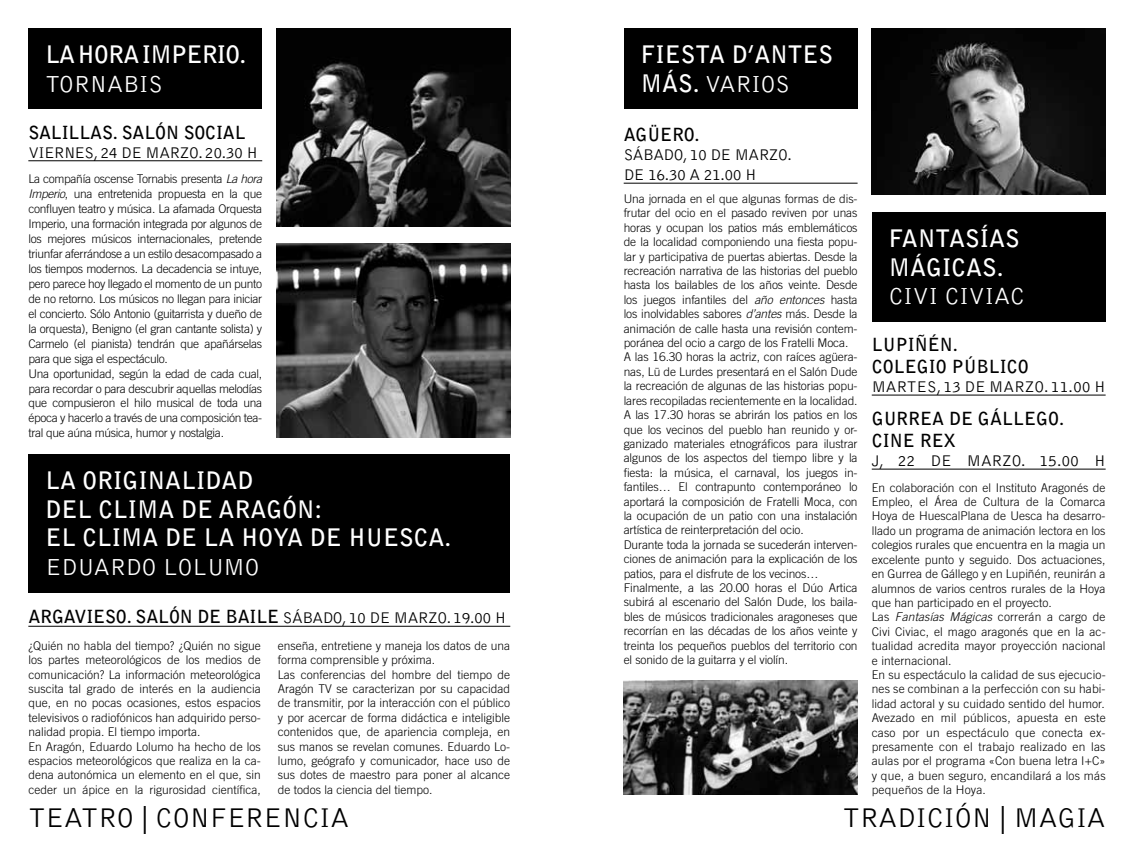
<style>
.page{position:relative;width:1134px;height:851px;background:#fff}
.page>*{position:absolute;margin:0;border:0;box-sizing:border-box;transform-origin:0 0}
.t1{font:300 28px "Bell Gothic Std";color:#000}
.t2{font:700 24px/28.8px "Bell Gothic Std";color:#fff}
.t3{font:300 24px "Bell Gothic Std";color:#fff}
.t4{font:700 18px/21.6px "Bell Gothic Std";color:#000}
.t5{font:300 16px/19.2px "Bell Gothic Std";letter-spacing:-.03em;color:#000}
.t6{font:300 16px "Bell Gothic Std";color:#000}
.t7{font:300 12px/14.4px "Trade Gothic LT Std";letter-spacing:-.01em;color:#000}
.t8{font:300 12px/14.4px "Trade Gothic LT Std";letter-spacing:.01em;color:#000}
.s1{font-style:italic}
.s2{font-weight:700;font-size:18px}
.s3{font-weight:300}
</style>
<div class="page">
<div style="left:28px;top:28px;width:234px;height:81px;background:#000"></div>
<img style="left:276px;top:244px;width:234px;height:193px">
<div style="left:28px;top:454px;width:482px;height:138px;background:#000"></div>
<img style="left:276px;top:28px;width:234px;height:199px">
<div style="left:624px;top:28px;width:233px;height:81px;background:#000"></div>
<img style="left:624px;top:680px;width:233px;height:114px">
<div style="left:872px;top:212px;width:234px;height:109px;background:#000"></div>
<img style="left:872px;top:28px;width:234px;height:166px">
<hr style="left:28px;top:160px;width:234px;height:1px;background:#000">
<hr style="left:28px;top:625px;width:482px;height:1px;background:#000">
<hr style="left:624px;top:183px;width:233px;height:1px;background:#000">
<hr style="left:872px;top:394px;width:234px;height:1px;background:#000">
<hr style="left:872px;top:468px;width:234px;height:1px;background:#000">
<h2 class="t2" style="left:45px;top:40px;width:112px">LA HORA IMP</h2>
<h2 class="t2" style="left:186px;top:40px;width:61px">ERIO.</h2>
<h2 class="t3" style="left:45px;top:71px;width:105px">TORNABIS</h2>
<h3 class="t4" style="left:28px;top:122px;width:213px">SALILLAS. SALÓ N SOCIAL</h3>
<h3 class="t5" style="left:28px;top:143px;width:227px">VI ERNES, 24 D E MA RZO. 20.30 H</h3>
<p class="t7" style="left:28px;top:171px;width:235px;line-height:15px">La compañía oscense Tornabis presenta <span class="s1">La hora Imperio</span>, una entretenida propuesta en la que confluyen teatro y música. La afamada Orquesta Imperio, una formación integrada por algunos de los mejores músicos internacionales, pretende triunfar aferrándose a un estilo desacompasado a los tiempos modernos. La decadencia se intuye, pero parece hoy llegado el momento de un punto de no retorno. Los músicos no llegan para iniciar el concierto. Sólo Antonio (guitarrista y dueño de la orquesta), Benigno (el gran cantante solista) y Carmelo (el pianista) tendrán que apañárselas para que siga el espectáculo.<br>Una oportunidad, según la edad de cada cual, para recordar o para descubrir aquellas melodías que compusieron el hilo musical de toda una época y hacerlo a través de una composición tea&shy;tral que aúna música, humor y nostalgia.</p>
<h2 class="t2" style="left:45px;top:466px;width:407px">LA ORIG INALIDAD<br>DEL CLIMA DE ARAGÓN:<br>EL CLIMA DE LA HOYA DE H UESCA.</h2>
<h2 class="t3" style="left:45px;top:554px;width:16px">EDUA</h2>
<h2 class="t3" style="left:110px;top:554px;width:151px">RDO LOLUMO</h2>
<h3 class="t5" style="left:28px;top:608px;width:475px"><span class="s2">ARGAVIESO. SALÓ N DE BAIL E</span> SÁBADO, 10 D E MA RZO. 19.00 H</h3>
<p class="t7" style="left:28px;top:638px;width:234px">¿Quién no habla del tiempo? ¿Quién no sigue los partes meteorológicos de los medios de comunicación? La información meteorológica suscita tal grado de interés en la audiencia que, en no pocas ocasiones, estos espacios televisivos o radiofónicos han adquirido perso&shy;nalidad propia. El tiempo importa.<br>En Aragón, Eduardo Lolumo ha hecho de los espacios meteorológicos que realiza en la ca&shy;dena autonómica un elemento en el que, sin ceder un ápice en la rigurosidad científica,</p>
<p class="t7" style="left:278px;top:638px;width:234px">enseña, entretiene y maneja los datos de una forma comprensible y próxima.<br>Las conferencias del hombre del tiempo de Aragón TV se caracterizan por su capacidad de transmitir, por la interacción con el público y por acercar de forma didáctica e inteligible contenidos que, de apariencia compleja, en sus manos se revelan comunes. Eduardo Lo&shy;lumo, geógrafo y comunicador, hace uso de sus dotes de maestro para poner al alcance de todos la ciencia del tiempo.</p>
<h1 class="t1" style="left:28px;top:802px;width:71px">TE ATRO</h1>
<h1 class="t1" style="left:142px;top:802px;width:104px">| CON FEREN</h1>
<h1 class="t1" style="left:302px;top:802px;width:48px">CIA</h1>
<h2 class="t2" style="left:641px;top:40px;width:189px">FIESTA D’ANTES<br>MÁS. <span class="s3">VARIOS</span></h2>
<h3 class="t4" style="left:624px;top:124px;width:77px">AG ÜERO.</h3>
<h3 class="t5" style="left:624px;top:146px;width:170px">SÁBADO, 10 D E MA RZO.<br>DE 16.30 A 21.00 H</h3>
<p class="t7" style="left:624px;top:191px;width:235px">Una jornada en el que algunas formas de dis&shy;frutar del ocio en el pasado reviven por unas horas y ocupan los patios más emblemáticos de la localidad componiendo una fiesta popu&shy;lar y participativa de puertas abiertas. Desde la recreación narrativa de las historias del pueblo hasta los bailables de los años veinte. Desde los juegos infantiles del <span class="s1">año entonces</span> hasta los inolvidables sabores <span class="s1">d’antes</span> más. Desde la animación de calle hasta una revisión contem&shy;poránea del ocio a cargo de los Fratelli Moca.<br>A las 16.30 horas la actriz, con raíces agüera&shy;nas, Lü de Lurdes presentará en el Salón Dude la recreación de algunas de las historias popu&shy;lares recopiladas recientemente en la localidad.<br>A las 17.30 horas se abrirán los patios en los que los vecinos del pueblo han reunido y or&shy;ganizado materiales etnográficos para ilustrar algunos de los aspectos del tiempo libre y la fiesta: la música, el carnaval, los juegos in&shy;fantiles… El contrapunto contemporáneo lo aportará la composición de Fratelli Moca, con la ocupación de un patio con una instalación artística de reinterpretación del ocio.<br>Durante toda la jornada se sucederán interven&shy;ciones de animación para la explicación de los patios, para el disfrute de los vecinos… Finalmente, a las 20.00 horas el Dúo Artica subirá al escenario del Salón Dude, los baila&shy;bles de músicos tradicionales aragoneses que recorrían en las décadas de los años veinte y treinta los pequeños pueblos del territorio con el sonido de la guitarra y el violín.</p>
<h2 class="t2" style="left:889px;top:224px;width:127px">FANTAS ÍAS<br>MÁGICAS.</h2>
<h2 class="t3" style="left:889px;top:283px;width:26px">CIVI</h2>
<h2 class="t3" style="left:945px;top:283px;width:28px">CIVIAC</h2>
<h3 class="t4" style="left:872px;top:334px;width:158px">LUPIÑÉN.<br>COLEGIO P ÚBLICO</h3>
<h3 class="t6" style="left:872px;top:378px;width:231px">MARTES, 13 D E MARZO. 11.00 H</h3>
<h3 class="t4" style="left:872px;top:407px;width:194px">GURREA DE GÁLLEGO.<br>CINE REX</h3>
<h3 class="t5" style="left:872px;top:451px;width:231px">J, 22 D E MA RZO. 15.00 H</h3>
<p class="t8" style="left:872px;top:480px;width:235px">En colaboración con el Instituto Aragonés de Empleo, el Área de Cultura de la Comarca Hoya de Huesca|Plana de Uesca ha desarro&shy;llado un programa de animación lectora en los colegios rurales que encuentra en la magia un excelente punto y seguido. Dos actuaciones, en Gurrea de Gállego y en Lupiñén, reunirán a alumnos de varios centros rurales de la Hoya que han participado en el proyecto.<br>Las <span class="s1">Fantasías Mágicas</span> correrán a cargo de Civi Civiac, el mago aragonés que en la ac&shy;tualidad acredita mayor proyección nacional e internacional.<br>En su espectáculo la calidad de sus ejecucio&shy;nes se combinan a la perfección con su habi&shy;lidad actoral y su cuidado sentido del humor.<br>Avezado en mil públicos, apuesta en este caso por un espectáculo que conecta ex&shy;presamente con el trabajo realizado en las aulas por el programa «Con buena letra I+C» y que, a buen seguro, encandilará a los más pequeños de la Hoya.</p>
<h1 class="t1" style="left:843px;top:802px;width:264px">TRADICIÓN | MAG IA</h1>
</div>
